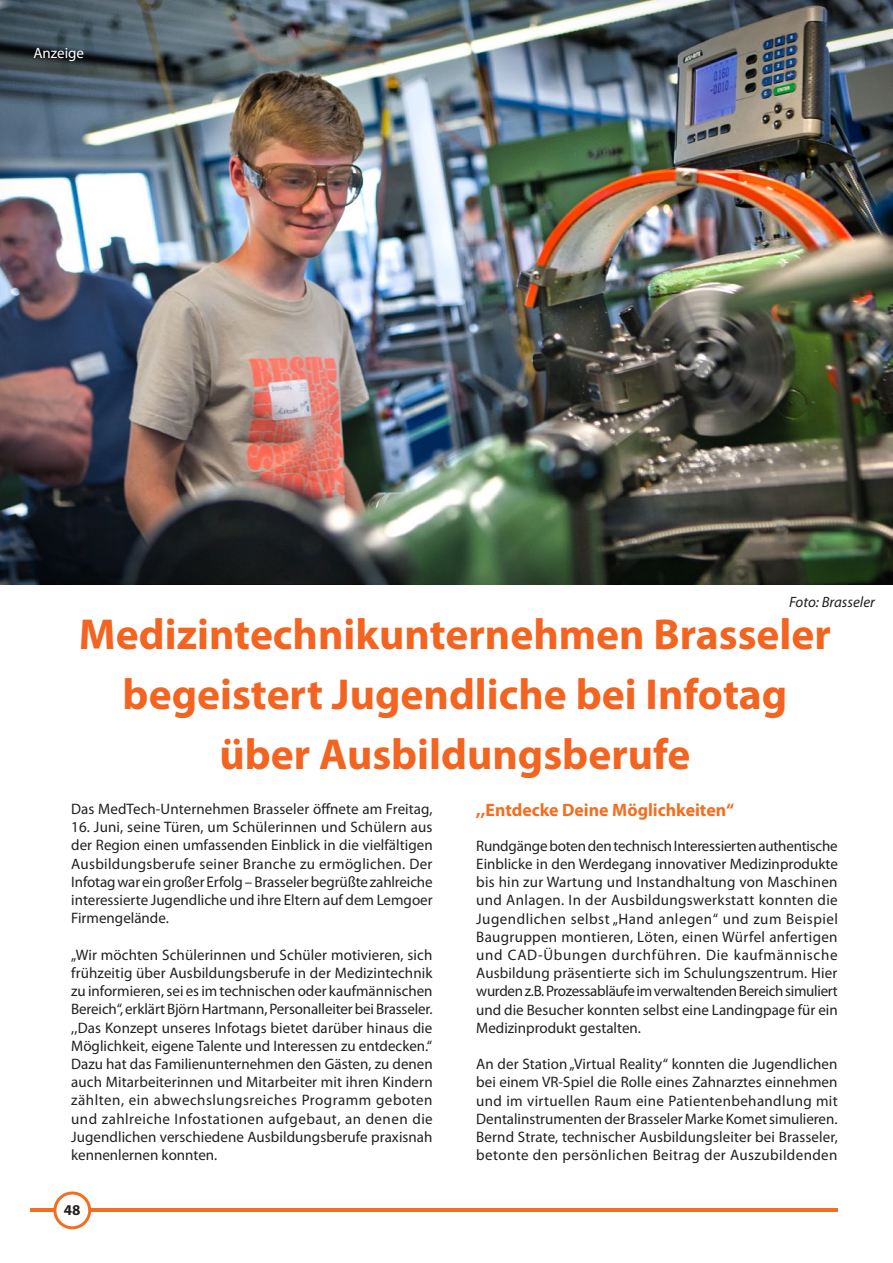
<style>
.page{position:relative;width:893px;height:1263px;background:#fff}
.page>*{position:absolute;margin:0;border:0;box-sizing:border-box;transform-origin:0 0}
.t1{font:700 43.5px/60px "Myriad Pro";color:#f36421;text-align:center}
.t2{font:700 18px "Myriad Pro";color:#f36e21}
.t3{font:15.15px/18.1px "Myriad Pro";color:#231f20;text-align:justify}
.t4{font:italic 15px "Myriad Pro";color:#231f20}
.t5{font:15px "Myriad Pro";color:#fff}
.t6{font:700 15px "Myriad Pro";color:#231f20}
</style>
<div class="page">
<hr style="left:30px;top:1208px;width:808px;height:3px;background:#f36e21">
<div style="left:55px;top:1193px;width:35px;height:35px;background:#fff;border-radius:50%"></div>
<div style="left:53px;top:1191px;width:38px;height:38px;border:3px solid #f36e21;border-radius:50%"></div>
<img style="left:0;top:0;width:893px;height:585px">
<p class="t5" style="left:33px;top:44px;width:52px">Anzeige</p>
<p class="t4" style="left:789px;top:593px;width:87px">Foto: Brasseler</p>
<h1 class="t1" style="left:79px;top:603px;width:754px">Medizintechnikunternehmen Brasseler begeistert Jugendliche bei Infotag über Ausbildungsberufe</h1>
<p class="t3" style="left:71px;top:800px;width:363px">Das MedTech-Unternehmen Brasseler öffnete am Freitag,</p>
<p class="t3" style="left:71px;top:818px;width:363px">16. Juni, seine Türen, um Schülerinnen und Schülern aus der Region einen umfassenden Einblick in die vielfältigen Ausbildungsberufe seiner Branche zu ermöglichen. Der Infotag war ein großer Erfolg – Brasseler begrüßte zahlreiche interessierte Jugendliche und ihre Eltern auf dem Lemgoer Firmengelände.</p>
<p class="t3" style="left:71px;top:945px;width:363px">„Wir möchten Schülerinnen und Schüler motivieren, sich frühzeitig über Ausbildungsberufe in der Medizintechnik zu informieren, sei es im technischen oder kaufmännischen Bereich“, erklärt Björn Hartmann, Personalleiter bei Brasseler. ,,Das Konzept unseres Infotags bietet darüber hinaus die Möglichkeit, eigene Talente und Interessen zu entdecken.“ Dazu hat das Familienunternehmen den Gästen, zu denen auch Mitarbeiterinnen und Mitarbeiter mit ihren Kindern zählten, ein abwechslungsreiches Programm geboten und zahlreiche Infostationen aufgebaut, an denen die Jugendlichen verschiedene Ausbildungsberufe praxisnah kennenlernen konnten.</p>
<p class="t2" style="left:476px;top:798px;width:260px">,,Entdecke Deine Möglichkeiten“</p>
<p class="t3" style="left:476px;top:836px;width:363px">Rundgänge boten den technisch Interessierten authentische Einblicke in den Werdegang innovativer Medizinprodukte bis hin zur Wartung und Instandhaltung von Maschinen und Anlagen. In der Ausbildungswerkstatt konnten die Jugendlichen selbst „Hand anlegen“ und zum Beispiel Baugruppen montieren, Löten, einen Würfel anfertigen und CAD-Übungen durchführen. Die kaufmännische Ausbildung präsentierte sich im Schulungszentrum. Hier wurden z.B. Prozessabläufe im verwaltenden Bereich simuliert und die Besucher konnten selbst eine Landingpage für ein Medizinprodukt gestalten.</p>
<p class="t3" style="left:476px;top:1055px;width:363px">An der Station „Virtual Reality“ konnten die Jugendlichen bei einem VR-Spiel die Rolle eines Zahnarztes einnehmen und im virtuellen Raum eine Patientenbehandlung mit Dentalinstrumenten der Brasseler Marke Komet simulieren.<br>Bernd Strate, technischer Ausbildungsleiter bei Brasseler, betonte den persönlichen Beitrag der Auszubildenden</p>
<p class="t6" style="left:64px;top:1200px;width:18px">48</p>
</div>
